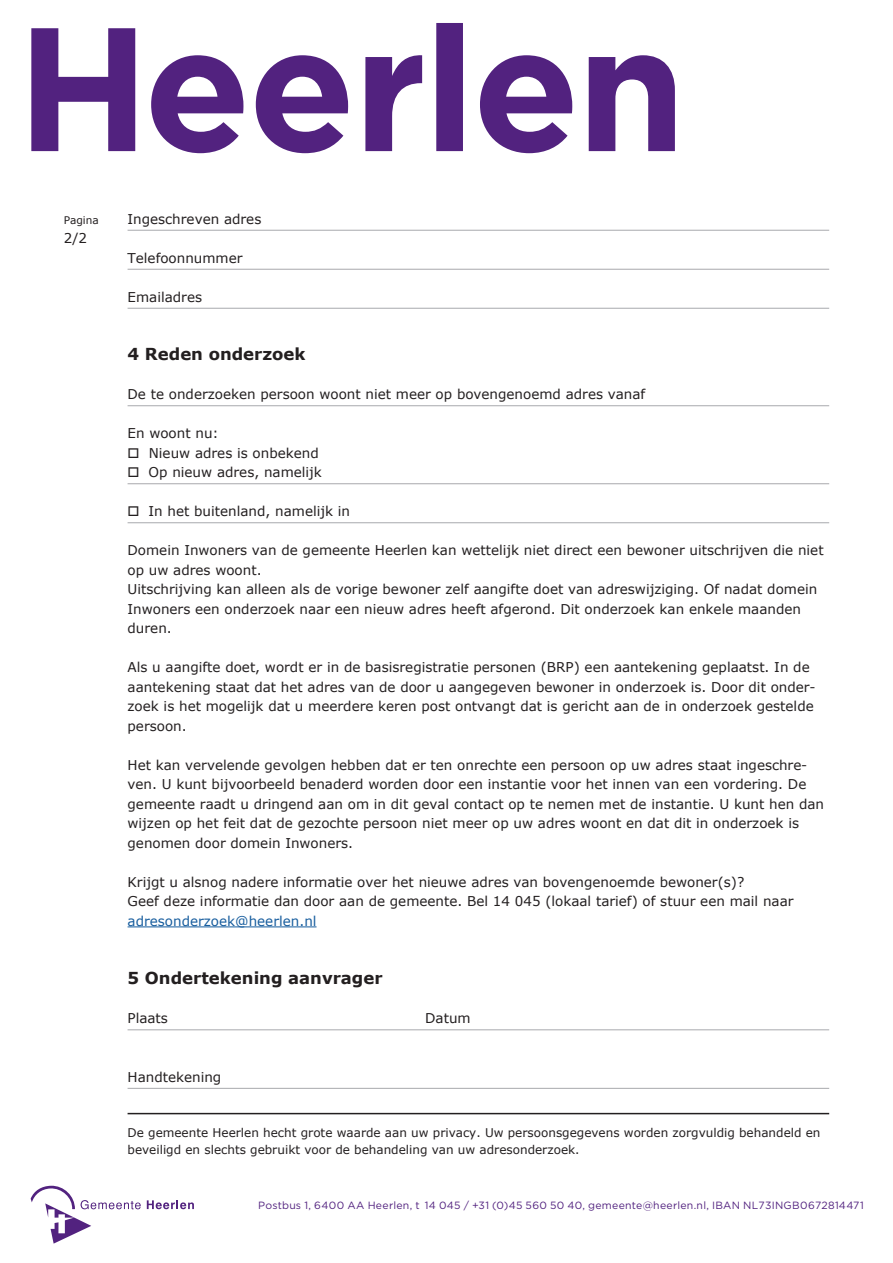
<style>
.page{position:relative;width:893px;height:1263px;background:#fff}
.page>*{position:absolute;margin:0;border:0;box-sizing:border-box;transform-origin:0 0}
.t1{font:700 16.5px "Verdana";color:#231f20}
.t2{font:13.5px/19.5px "Verdana";color:#231f20}
.t3{font:13.5px "Verdana";color:#175d9e}
.t4{font:12px/16.5px "Verdana";color:#231f20}
.t5{font:10.5px "Gotham";letter-spacing:.025em;color:#52227f}
.t6{font:10.5px "Verdana";color:#231f20}
</style>
<div class="page">
<svg style="left:31px;top:23px;width:644px;height:130px"></svg>
<svg style="left:31px;top:1185px;width:110px;height:58px"></svg>
<svg style="left:147px;top:1200px;width:47px;height:9px"></svg>
<hr style="left:128px;top:230px;width:701px;height:1px;background:#a8a9ad">
<hr style="left:128px;top:269px;width:701px;height:1px;background:#a8a9ad">
<hr style="left:128px;top:308px;width:701px;height:1px;background:#a8a9ad">
<hr style="left:128px;top:405px;width:701px;height:1px;background:#a8a9ad">
<hr style="left:128px;top:483px;width:701px;height:1px;background:#a8a9ad">
<hr style="left:128px;top:522px;width:701px;height:1px;background:#a8a9ad">
<hr style="left:128px;top:926px;width:189px;height:1px;background:#175d9e">
<hr style="left:128px;top:1029px;width:701px;height:1px;background:#a8a9ad">
<hr style="left:128px;top:1088px;width:701px;height:1px;background:#a8a9ad">
<hr style="left:128px;top:1113px;width:701px;height:1px;background:#231f20">
<p class="t6" style="left:64px;top:213px;width:37px">Pagina</p>
<p class="t2" style="left:64px;top:228px;width:25px">2/2</p>
<p class="t2" style="left:128px;top:208px;width:135px">Ingeschreven adres</p>
<p class="t2" style="left:128px;top:247px;width:116px">Telefoonnummer</p>
<p class="t2" style="left:128px;top:286px;width:76px">Emailadres</p>
<p class="t1" style="left:128px;top:344px;width:180px">4 Reden onderzoek</p>
<p class="t2" style="left:128px;top:384px;width:519px">De te onderzoeken persoon woont niet meer op bovengenoemd adres vanaf</p>
<p class="t2" style="left:128px;top:423px;width:93px">En woont nu:</p>
<p class="t2" style="left:128px;top:442px;width:193px">□ Nieuw adres is onbekend</p>
<p class="t2" style="left:128px;top:462px;width:196px">□ Op nieuw adres, namelijk</p>
<p class="t2" style="left:128px;top:501px;width:224px">□ In het buitenland, namelijk in</p>
<p class="t2" style="left:128px;top:540px;width:698px">Domein Inwoners van de gemeente Heerlen kan wettelijk niet direct een bewoner uitschrijven die niet op uw adres woont.<br>Uitschrijving kan alleen als de vorige bewoner zelf aangifte doet van adreswijziging. Of nadat domein Inwoners een onderzoek naar een nieuw adres heeft afgerond. Dit onderzoek kan enkele maanden duren.</p>
<p class="t2" style="left:128px;top:657px;width:689px">Als u aangifte doet, wordt er in de basisregistratie personen (BRP) een aantekening geplaatst. In de aantekening staat dat het adres van de door u aangegeven bewoner in onderzoek is. Door dit onder&shy;zoek is het mogelijk dat u meerdere keren post ontvangt dat is gericht aan de in onderzoek gestelde persoon.</p>
<p class="t2" style="left:128px;top:754px;width:698px">Het kan vervelende gevolgen hebben dat er ten onrechte een persoon op uw adres staat ingeschre&shy;ven. U kunt bijvoorbeeld benaderd worden door een instantie voor het innen van een vordering. De gemeente raadt u dringend aan om in dit geval contact op te nemen met de instantie. U kunt hen dan wijzen op het feit dat de gezochte persoon niet meer op uw adres woont en dat dit in onderzoek is genomen door domein Inwoners.</p>
<p class="t2" style="left:128px;top:871px;width:667px">Krijgt u alsnog nadere informatie over het nieuwe adres van bovengenoemde bewoner(s)?<br>Geef deze informatie dan door aan de gemeente. Bel 14 045 (lokaal tarief) of stuur een mail naar</p>
<p class="t3" style="left:128px;top:912px;width:191px">adresonderzoek@heerlen.nl</p>
<p class="t1" style="left:128px;top:968px;width:257px">5 Ondertekening aanvrager</p>
<p class="t2" style="left:128px;top:1008px;width:42px">Plaats</p>
<p class="t2" style="left:425px;top:1008px;width:47px">Datum</p>
<p class="t2" style="left:128px;top:1066px;width:95px">Handtekening</p>
<p class="t4" style="left:128px;top:1124px;width:694px">De gemeente Heerlen hecht grote waarde aan uw privacy. Uw persoonsgegevens worden zorgvuldig behandeld en beveiligd en slechts gebruikt voor de behandeling van uw adresonderzoek.</p>
<p class="t5" style="left:258px;top:1199px;width:607px">Postbus 1, 6400 AA Heerlen, t 14 045 / +31 (0)45 560 50 40, gemeente@heerlen.nl, IBAN NL73INGB0672814471</p>
</div>
